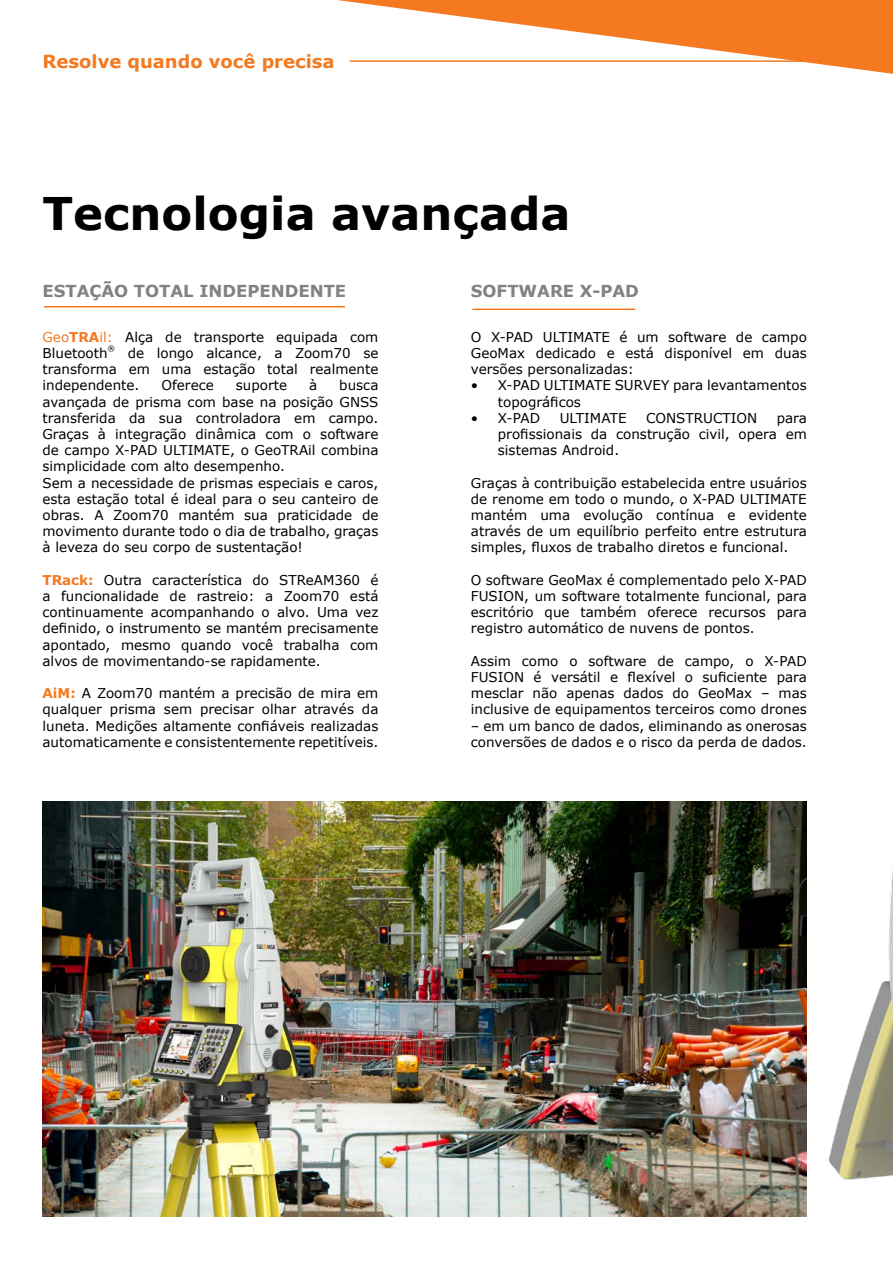
<style>
.page{position:relative;width:893px;height:1263px;background:#fff}
.page>*{position:absolute;margin:0;border:0;box-sizing:border-box;transform-origin:0 0}
.t1{font:700 45px "Verdana";color:#000}
.t2{font:700 18px "Verdana";color:#f47920}
.t3{font:700 16.5px "Verdana";color:#808285}
.t4{font:13.5px/16.2px "Verdana";color:#000;text-align:justify}
.t5{font:7.5px "Verdana";color:#000}
.s1{color:#f47920}
.s2{font-weight:700;color:#f47920}
</style>
<div class="page">
<img style="left:797px;top:865px;width:96px;height:352px">
<img style="left:43px;top:801px;width:764px;height:415px">
<hr style="left:44px;top:306px;width:301px;height:1px;background:#f47920">
<svg style="left:337px;top:0;width:556px;height:74px"></svg>
<hr style="left:472px;top:309px;width:163px;height:1px;background:#f47920">
<h2 class="t2" style="left:43px;top:49px;width:294px">Resolve quando você precisa</h2>
<h1 class="t1" style="left:43px;top:181px;width:530px">Tecnologia avançada</h1>
<p class="t3" style="left:43px;top:280px;width:305px">ESTAÇÃO TOTAL INDEPENDENTE</p>
<p class="t4" style="left:43px;top:329px;width:337px"><span class="s1">Geo</span><span class="s2">TRA</span><span class="s1">il:</span> Alça de transporte equipada com<br>Bluetooth</p>
<p class="t5" style="left:108px;top:343px;width:9px">®</p>
<p class="t4" style="left:43px;top:345px;width:337px;text-indent:85px">de longo alcance, a Zoom70 se transforma em uma estação total realmente independente.</p>
<p class="t4" style="left:162px;top:377px;width:54px">Oferece</p>
<p class="t4" style="left:236px;top:377px;width:53px">suporte</p>
<p class="t4" style="left:309px;top:377px;width:10px">à</p>
<p class="t4" style="left:43px;top:377px;width:337px;text-align:left;text-indent:297px">busca avançada de prisma com base na posição GNSS transferida da sua controladora em campo.<br>Graças à integração dinâmica com o software de campo X-PAD ULTIMATE, o GeoTRAil combina simplicidade com alto desempenho.<br>Sem a necessidade de prismas especiais e caros, esta estação total é ideal para o seu canteiro de obras. A Zoom70 mantém sua praticidade de movimento durante todo o dia de trabalho, graças à leveza do seu corpo de sustentação!</p>
<p class="t4" style="left:43px;top:572px;width:337px"><span class="s2">TRack:</span> Outra característica do STReAM360 é a funcionalidade de rastreio: a Zoom70 está continuamente acompanhando o alvo. Uma vez definido, o instrumento se mantém precisamente apontado, mesmo quando você trabalha com alvos de movimentando-se rapidamente.</p>
<p class="t4" style="left:43px;top:685px;width:337px"><span class="s2">AiM:</span> A Zoom70 mantém a precisão de mira em qualquer prisma sem precisar olhar através da luneta. Medições altamente confiáveis realizadas automaticamente e consistentemente repetitíveis.</p>
<p class="t3" style="left:471px;top:280px;width:170px">SOFTWARE X-PAD</p>
<p class="t4" style="left:471px;top:329px;width:337px">O X-PAD ULTIMATE é um software de campo GeoMax dedicado e está disponível em duas versões personalizadas:</p>
<p class="t4" style="left:498px;top:377px;width:310px;text-indent:-27px">• X-PAD ULTIMATE SURVEY para levantamentos topográficos</p>
<p class="t4" style="left:471px;top:410px;width:71px">• X-PAD</p>
<p class="t4" style="left:560px;top:410px;width:68px">ULTIMATE</p>
<p class="t4" style="left:646px;top:410px;width:113px">CONSTRUCTION</p>
<p class="t4" style="left:498px;top:410px;width:310px;text-indent:279px">para profissionais da construção civil, opera em sistemas Android.</p>
<p class="t4" style="left:471px;top:474px;width:337px">Graças à contribuição estabelecida entre usuários de renome em todo o mundo, o X-PAD ULTIMATE mantém uma evolução contínua e evidente através de um equilíbrio perfeito entre estrutura simples, fluxos de trabalho diretos e funcional.</p>
<p class="t4" style="left:471px;top:572px;width:337px">O software GeoMax é complementado pelo X-PAD FUSION, um software totalmente funcional, para escritório que também oferece recursos para registro automático de nuvens de pontos.</p>
<p class="t4" style="left:471px;top:653px;width:337px">Assim como o software de campo, o X-PAD FUSION é versátil e flexível o suficiente para mesclar não apenas dados do GeoMax – mas inclusive de equipamentos terceiros como drones</p>
<p class="t4" style="left:471px;top:717px;width:337px">– em um banco de dados, eliminando as onerosas conversões de dados e o risco da perda de dados.</p>
</div>
